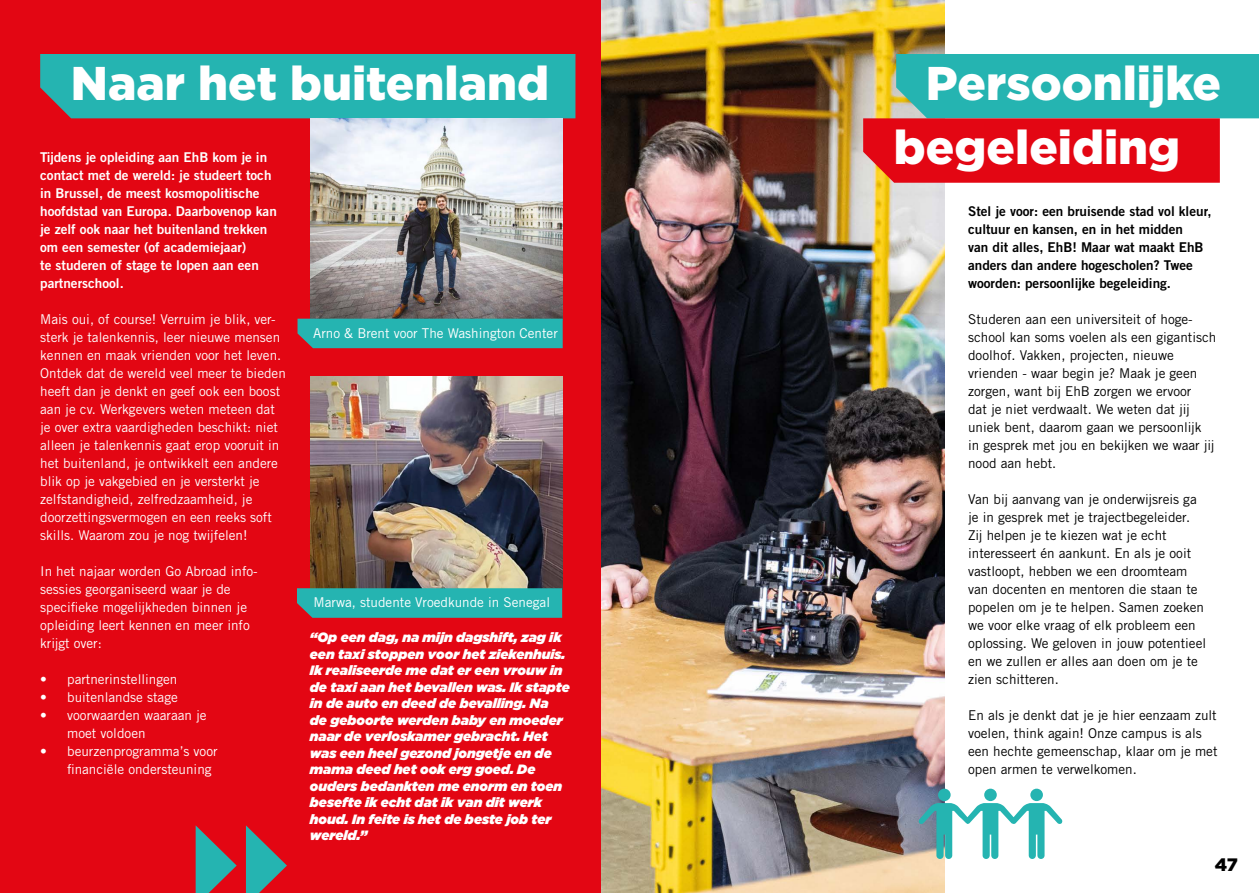
<style>
.page{position:relative;width:1259px;height:893px;background:#fff}
.page>*{position:absolute;margin:0;border:0;box-sizing:border-box;transform-origin:0 0}
.t1{font:900 47.25px "Gotham";color:#fff}
.t2{font:900 18px "Gotham";color:#000}
.t3{font:13.5px/18px "Trade Gothic LT Pro";color:#fff}
.t4{font:13.5px/18px "Trade Gothic LT Pro";color:#000}
.t5{font:italic 900 13.5px/16.5px "Gotham";color:#fff}
.t6{font:13.5px/18px "Trade Gothic LT Pro Bd 2";color:#fff}
.t7{font:13.5px/18px "Trade Gothic LT Pro Bd 2";color:#000}
</style>
<div class="page">
<div style="left:0;top:0;width:627px;height:893px;background:#e30613"></div>
<img style="left:602px;top:0;width:342px;height:893px">
<div style="left:40px;top:54px;width:535px;height:64px;background:#25b4b1"></div>
<svg style="left:863px;top:54px;width:396px;height:129px"></svg>
<svg style="left:918px;top:789px;width:144px;height:70px"></svg>
<img style="left:311px;top:118px;width:252px;height:201px">
<img style="left:310px;top:376px;width:253px;height:214px">
<div style="left:297px;top:319px;width:266px;height:29px;background:#25b4b1"></div>
<svg style="left:297px;top:588px;width:265px;height:30px"></svg>
<svg style="left:196px;top:826px;width:41px;height:67px"></svg>
<svg style="left:246px;top:825px;width:41px;height:68px"></svg>
<h1 class="t1" style="left:71px;top:54px;width:279px">C mpussen</h1>
<h1 class="t1" style="left:71px;top:56px;width:479px">Naar het buitenland</h1>
<p class="t6" style="left:40px;top:148px;width:228px">Tijdens je opleiding aan EhB kom je in</p>
<p class="t6" style="left:40px;top:166px;width:238px">contact met de wereld: je studeert toch in Brussel, de meest kosmopolitische hoofdstad van Europa. Daarbovenop kan je zelf ook naar het buitenland trekken om een semester (of academiejaar)<br>te studeren of stage te lopen aan een partnerschool.</p>
<p class="t3" style="left:40px;top:310px;width:247px">Mais oui, of course! Verruim je blik, ver&shy;sterk je talenkennis, leer nieuwe mensen kennen en maak vrienden voor het leven.<br>Ontdek dat de wereld veel meer te bieden heeft dan je denkt en geef ook een boost aan je cv. Werkgevers weten meteen dat je over extra vaardigheden beschikt: niet alleen je talenkennis gaat erop vooruit in het buitenland, je ontwikkelt een andere blik op je vakgebied en je versterkt je zelfstandigheid, zelfredzaamheid, je doorzettingsvermogen en een reeks soft skills. Waarom zou je nog twijfelen!</p>
<p class="t3" style="left:40px;top:562px;width:219px">In het najaar worden Go Abroad info&shy;sessies georganiseerd waar je de specifieke mogelijkheden binnen je opleiding leert kennen en meer info krijgt over:</p>
<p class="t3" style="left:40px;top:670px;width:139px">• partnerinstellingen</p>
<p class="t3" style="left:40px;top:688px;width:139px">• buitenlandse stage</p>
<p class="t3" style="left:67px;top:706px;width:141px;text-indent:-27px">• voorwaarden waaraan je moet voldoen</p>
<p class="t3" style="left:67px;top:742px;width:152px;text-indent:-27px">• beurzenprogramma’s voor financiële ondersteuning</p>
<p class="t3" style="left:313px;top:324px;width:246px">Arno &amp; Brent voor The Washington Center</p>
<p class="t3" style="left:314px;top:593px;width:238px">Marwa, studente Vroedkunde in Senegal</p>
<p class="t5" style="left:310px;top:629px;width:261px">“Op een dag, na mijn dagshift, zag ik een taxi stoppen voor het ziekenhuis.<br>Ik realiseerde me dat er een vrouw in de taxi aan het bevallen was. Ik stapte in de auto en deed de bevalling. Na<br>de geboorte werden baby en moeder naar de verloskamer gebracht. Het was een heel gezond jongetje en de mama deed het ook erg goed. De ouders bedankten me enorm en toen besefte ik echt dat ik van dit werk houd. In feite is het de beste job ter wereld.”</p>
<h1 class="t1" style="left:926px;top:56px;width:297px">Persoonlijke</h1>
<h1 class="t1" style="left:894px;top:119px;width:279px">Campussen</h1>
<h1 class="t1" style="left:894px;top:120px;width:288px">begeleiding</h1>
<p class="t7" style="left:968px;top:202px;width:245px">Stel je voor: een bruisende stad vol kleur, cultuur en kansen, en in het midden<br>van dit alles, EhB! Maar wat maakt EhB anders dan andere hogescholen? Twee woorden: persoonlijke begeleiding.</p>
<p class="t4" style="left:968px;top:310px;width:250px">Studeren aan een universiteit of hoge&shy;school kan soms voelen als een gigantisch doolhof. Vakken, projecten, nieuwe vrienden - waar begin je? Maak je geen zorgen, want bij EhB zorgen we ervoor<br>dat je niet verdwaalt. We weten dat jij uniek bent, daarom gaan we persoonlijk<br>in gesprek met jou en bekijken we waar jij nood aan hebt.</p>
<p class="t4" style="left:968px;top:490px;width:239px">Van bij aanvang van je onderwijsreis ga je in gesprek met je trajectbegeleider.<br>Zij helpen je te kiezen wat je echt interesseert én aankunt. En als je ooit vastloopt, hebben we een droomteam van docenten en mentoren die staan te popelen om je te helpen. Samen zoeken we voor elke vraag of elk probleem een oplossing. We geloven in jouw potentieel en we zullen er alles aan doen om je te zien schitteren.</p>
<p class="t4" style="left:968px;top:706px;width:251px">En als je denkt dat je je hier eenzaam zult voelen, think again! Onze campus is als een hechte gemeenschap, klaar om je met open armen te verwelkomen.</p>
<h2 class="t2" style="left:1214px;top:854px;width:24px">47</h2>
</div>
